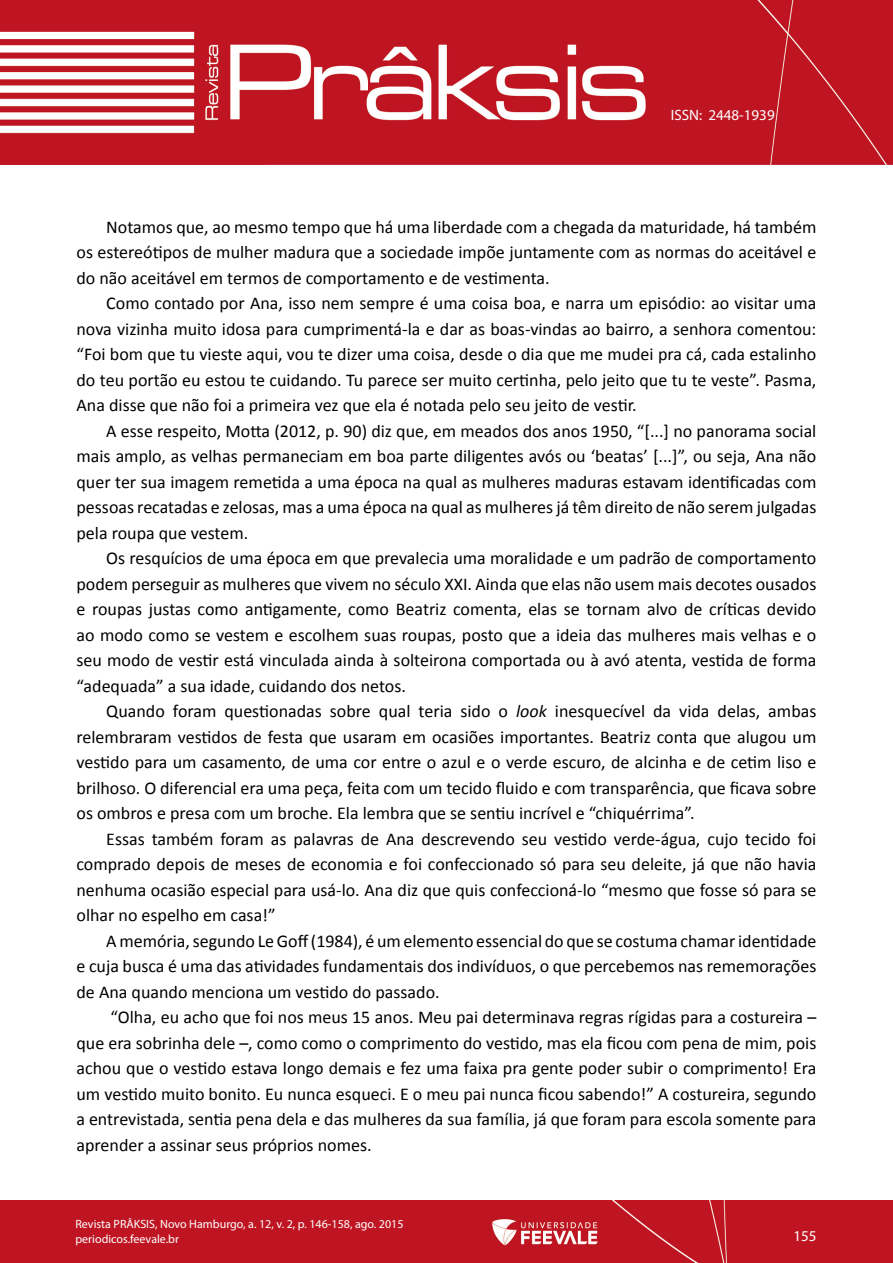
<style>
.page{position:relative;width:893px;height:1263px;background:#fff}
.page>*{position:absolute;margin:0;border:0;box-sizing:border-box;transform-origin:0 0}
.t1{font:18px/25.5px "Calibri";color:#000;text-align:justify}
.t2{font:15px "Myriad Pro";color:#fff}
.t3{font:12px/15px "Myriad Pro";color:#fff}
.s1{font-style:italic}
</style>
<div class="page">
<div style="left:0;top:1201px;width:893px;height:62px;background:#bf1522"></div>
<img style="left:0;top:0;width:893px;height:164px">
<p class="t2" style="left:671px;top:106px;width:105px">ISSN: 2448-1939</p>
<p class="t1" style="left:77px;top:214px;width:741px;text-indent:30px">Notamos que, ao mesmo tempo que há uma liberdade com a chegada da maturidade, há também os estereótipos de mulher madura que a sociedade impõe juntamente com as normas do aceitável e do não aceitável em termos de comportamento e de vestimenta.</p>
<p class="t1" style="left:77px;top:290px;width:741px;text-indent:30px">Como contado por Ana, isso nem sempre é uma coisa boa, e narra um episódio: ao visitar uma nova vizinha muito idosa para cumprimentá-la e dar as boas-vindas ao bairro, a senhora comentou: “Foi bom que tu vieste aqui, vou te dizer uma coisa, desde o dia que me mudei pra cá, cada estalinho do teu portão eu estou te cuidando. Tu parece ser muito certinha, pelo jeito que tu te veste”. Pasma, Ana disse que não foi a primeira vez que ela é notada pelo seu jeito de vestir.</p>
<p class="t1" style="left:77px;top:418px;width:741px;text-indent:30px">A esse respeito, Motta (2012, p. 90) diz que, em meados dos anos 1950, “[...] no panorama social mais amplo, as velhas permaneciam em boa parte diligentes avós ou ‘beatas’ [...]”, ou seja, Ana não quer ter sua imagem remetida a uma época na qual as mulheres maduras estavam identificadas com pessoas recatadas e zelosas, mas a uma época na qual as mulheres já têm direito de não serem julgadas pela roupa que vestem.</p>
<p class="t1" style="left:77px;top:545px;width:741px;text-indent:30px">Os resquícios de uma época em que prevalecia uma moralidade e um padrão de comportamento podem perseguir as mulheres que vivem no século XXI. Ainda que elas não usem mais decotes ousados e roupas justas como antigamente, como Beatriz comenta, elas se tornam alvo de críticas devido ao modo como se vestem e escolhem suas roupas, posto que a ideia das mulheres mais velhas e o seu modo de vestir está vinculada ainda à solteirona comportada ou à avó atenta, vestida de forma “adequada” a sua idade, cuidando dos netos.</p>
<p class="t1" style="left:77px;top:698px;width:741px;text-indent:30px">Quando foram questionadas sobre qual teria sido o <span class="s1">look</span> inesquecível da vida delas, ambas relembraram vestidos de festa que usaram em ocasiões importantes. Beatriz conta que alugou um vestido para um casamento, de uma cor entre o azul e o verde escuro, de alcinha e de cetim liso e brilhoso. O diferencial era uma peça, feita com um tecido fluido e com transparência, que ficava sobre os ombros e presa com um broche. Ela lembra que se sentiu incrível e “chiquérrima”.</p>
<p class="t1" style="left:77px;top:826px;width:741px;text-indent:30px">Essas também foram as palavras de Ana descrevendo seu vestido verde-água, cujo tecido foi comprado depois de meses de economia e foi confeccionado só para seu deleite, já que não havia nenhuma ocasião especial para usá-lo. Ana diz que quis confeccioná-lo “mesmo que fosse só para se olhar no espelho em casa!”</p>
<p class="t1" style="left:77px;top:928px;width:741px;text-indent:30px">A memória, segundo Le Goff (1984), é um elemento essencial do que se costuma chamar identidade e cuja busca é uma das atividades fundamentais dos indivíduos, o que percebemos nas rememorações de Ana quando menciona um vestido do passado.</p>
<p class="t1" style="left:77px;top:1004px;width:741px;text-indent:34px">“Olha, eu acho que foi nos meus 15 anos. Meu pai determinava regras rígidas para a costureira – que era sobrinha dele –, como como o comprimento do vestido, mas ela ficou com pena de mim, pois achou que o vestido estava longo demais e fez uma faixa pra gente poder subir o comprimento! Era um vestido muito bonito. Eu nunca esqueci. E o meu pai nunca ficou sabendo!” A costureira, segundo a entrevistada, sentia pena dela e das mulheres da sua família, já que foram para escola somente para aprender a assinar seus próprios nomes.</p>
<p class="t3" style="left:75px;top:1216px;width:330px">Revista PRÂKSIS, Novo Hamburgo, a. 12, v. 2, p. 146-158, ago. 2015 periodicos.feevale.br</p>
<p class="t2" style="left:793px;top:1227px;width:25px">155</p>
</div>
